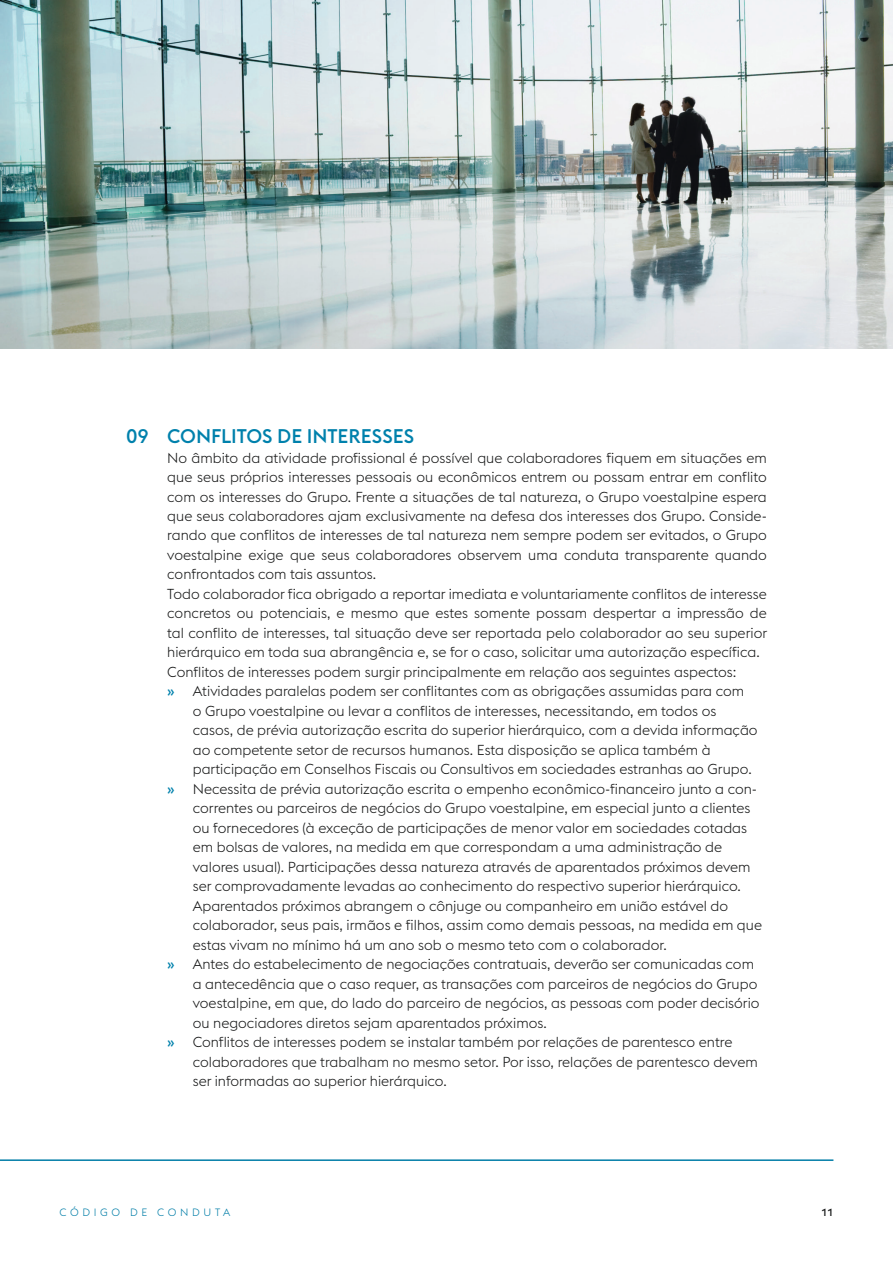
<style>
.page{position:relative;width:893px;height:1263px;background:#fff}
.page>*{position:absolute;margin:0;border:0;box-sizing:border-box;transform-origin:0 0}
.t1{font:500 19.5px "voestalpine";letter-spacing:-.005em;color:#0081ac}
.t2{font:300 14.25px "voestalpine";color:#151616}
.t3{font:300 10.5px "voestalpine";letter-spacing:.35em;color:#007da7}
.t4{font:500 10.5px "voestalpine";color:#151616}
.s1{font-weight:500;color:#0081ac}
</style>
<div class="page">
<hr style="left:0;top:1159px;width:833px;height:2px;background:#007da7">
<img style="left:0;top:0;width:893px;height:349px">
<h1 class="t1" style="left:126px;top:424px;width:289px">09 CONFLITOS DE INTERESSES</h1>
<p class="t2" style="left:167px;top:449px;width:601px">No âmbito da atividade profissional é possível que colaboradores fiquem em situações em</p>
<p class="t2" style="left:167px;top:469px;width:601px">que seus próprios interesses pessoais ou econômicos entrem ou possam entrar em conflito</p>
<p class="t2" style="left:167px;top:488px;width:601px">com os interesses do Grupo. Frente a situações de tal natureza, o Grupo voestalpine espera</p>
<p class="t2" style="left:167px;top:508px;width:601px">que seus colaboradores ajam exclusivamente na defesa dos interesses dos Grupo. Conside-</p>
<p class="t2" style="left:167px;top:527px;width:601px">rando que conflitos de interesses de tal natureza nem sempre podem ser evitados, o Grupo</p>
<p class="t2" style="left:167px;top:547px;width:601px">voestalpine exige que seus colaboradores observem uma conduta transparente quando</p>
<p class="t2" style="left:167px;top:566px;width:210px">confrontados com tais assuntos.</p>
<p class="t2" style="left:167px;top:586px;width:601px">Todo colaborador fica obrigado a reportar imediata e voluntariamente conflitos de interesse</p>
<p class="t2" style="left:167px;top:605px;width:601px">concretos ou potenciais, e mesmo que estes somente possam despertar a impressão de</p>
<p class="t2" style="left:167px;top:625px;width:601px">tal conflito de interesses, tal situação deve ser reportada pelo colaborador ao seu superior</p>
<p class="t2" style="left:167px;top:644px;width:594px">hierárquico em toda sua abrangência e, se for o caso, solicitar uma autorização específica.</p>
<p class="t2" style="left:167px;top:664px;width:571px">Conflitos de interesses podem surgir principalmente em relação aos seguintes aspectos:</p>
<p class="t2" style="left:167px;top:683px;width:578px"><span class="s1">»</span> Atividades paralelas podem ser conflitantes com as obrigações assumidas para com</p>
<p class="t2" style="left:193px;top:703px;width:525px">o Grupo voestalpine ou levar a conflitos de interesses, necessitando, em todos os</p>
<p class="t2" style="left:193px;top:722px;width:566px">casos, de prévia autorização escrita do superior hierárquico, com a devida informação</p>
<p class="t2" style="left:193px;top:742px;width:519px">ao competente setor de recursos humanos. Esta disposição se aplica também à</p>
<p class="t2" style="left:193px;top:761px;width:560px">participação em Conselhos Fiscais ou Consultivos em sociedades estranhas ao Grupo.</p>
<p class="t2" style="left:167px;top:781px;width:591px"><span class="s1">»</span> Necessita de prévia autorização escrita o empenho econômico-financeiro junto a con-</p>
<p class="t2" style="left:193px;top:800px;width:559px">correntes ou parceiros de negócios do Grupo voestalpine, em especial junto a clientes</p>
<p class="t2" style="left:193px;top:820px;width:556px">ou fornecedores (à exceção de participações de menor valor em sociedades cotadas</p>
<p class="t2" style="left:193px;top:839px;width:531px">em bolsas de valores, na medida em que correspondam a uma administração de</p>
<p class="t2" style="left:193px;top:859px;width:559px">valores usual). Participações dessa natureza através de aparentados próximos devem</p>
<p class="t2" style="left:193px;top:878px;width:550px">ser comprovadamente levadas ao conhecimento do respectivo superior hierárquico.</p>
<p class="t2" style="left:193px;top:898px;width:537px">Aparentados próximos abrangem o cônjuge ou companheiro em união estável do</p>
<p class="t2" style="left:193px;top:917px;width:571px">colaborador, seus pais, irmãos e filhos, assim como demais pessoas, na medida em que</p>
<p class="t2" style="left:193px;top:937px;width:475px">estas vivam no mínimo há um ano sob o mesmo teto com o colaborador.</p>
<p class="t2" style="left:167px;top:956px;width:588px"><span class="s1">»</span> Antes do estabelecimento de negociações contratuais, deverão ser comunicadas com</p>
<p class="t2" style="left:193px;top:976px;width:566px">a antecedência que o caso requer, as transações com parceiros de negócios do Grupo</p>
<p class="t2" style="left:193px;top:995px;width:568px">voestalpine, em que, do lado do parceiro de negócios, as pessoas com poder decisório</p>
<p class="t2" style="left:193px;top:1015px;width:355px">ou negociadores diretos sejam aparentados próximos.</p>
<p class="t2" style="left:167px;top:1034px;width:567px"><span class="s1">»</span> Conflitos de interesses podem se instalar também por relações de parentesco entre</p>
<p class="t2" style="left:193px;top:1054px;width:567px">colaboradores que trabalham no mesmo setor. Por isso, relações de parentesco devem</p>
<p class="t2" style="left:193px;top:1073px;width:255px">ser informadas ao superior hierárquico.</p>
<p class="t3" style="left:60px;top:1206px;width:172px">CÓDIGO DE CONDUTA</p>
<p class="t4" style="left:821px;top:1205px;width:14px">11</p>
</div>
